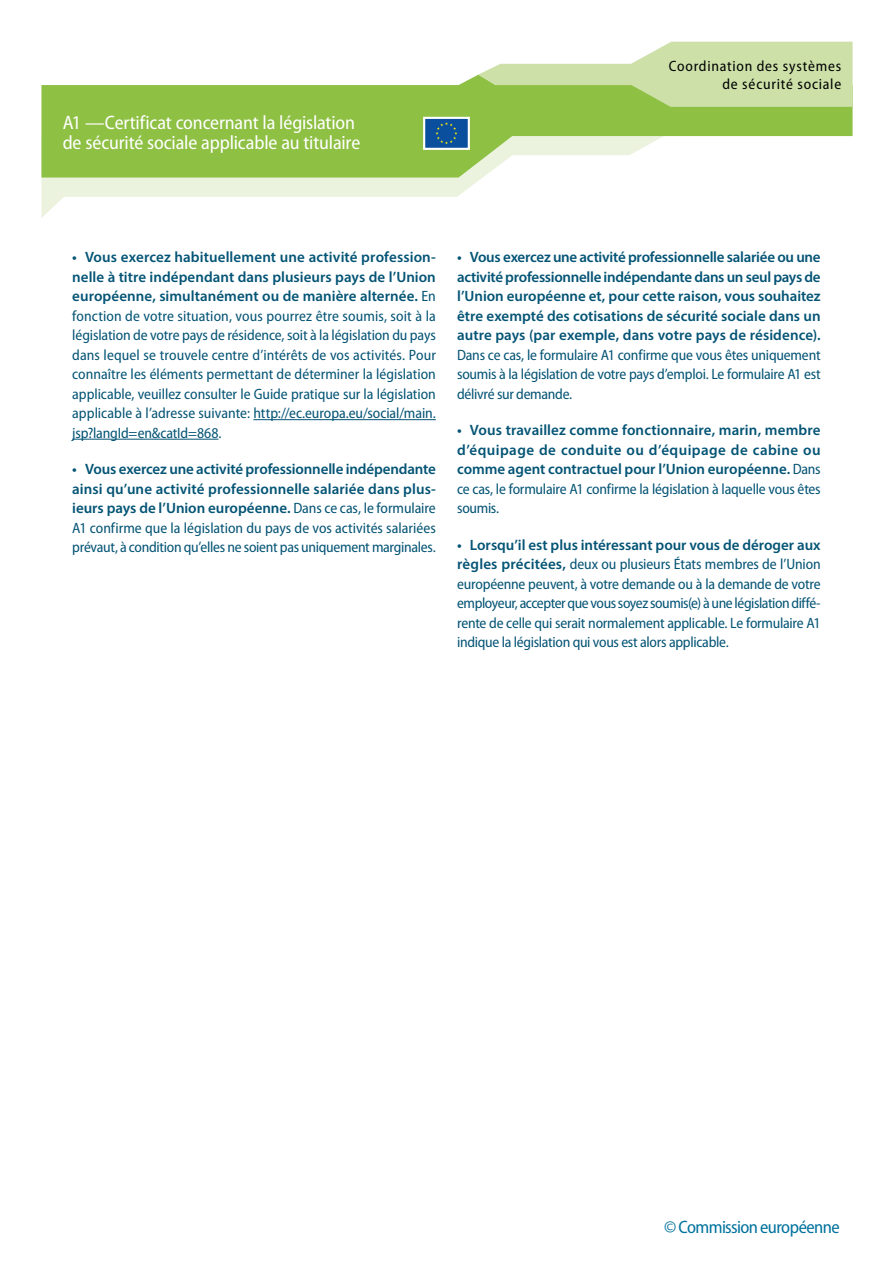
<style>
.page{position:relative;width:893px;height:1263px;background:#fff}
.page>*{position:absolute;margin:0;border:0;box-sizing:border-box;transform-origin:0 0}
.Header_left{font:semi-condensed 19.5px "Myriad Pro";letter-spacing:-.01em;color:#fff}
.t1{font:semi-condensed 18px "Myriad Pro";letter-spacing:-.03em;color:#00729d}
.t2{font:semi-condensed 15px/19.5px "Myriad Pro";letter-spacing:-.02em;color:#045475;text-align:justify}
.t3{font:600 15px/19.5px "Myriad Pro";color:#045475;text-align:justify}
.Header_right{font:semi-condensed 15px "Myriad Pro";letter-spacing:.05em;color:#000}
.s1{font-weight:600;font-stretch:normal}
.s2{font-weight:400;font-stretch:semi-condensed}
</style>
<div class="page">
<hr style="left:253px;top:419px;width:183px;height:1px;background:#045475">
<hr style="left:72px;top:439px;width:146px;height:1px;background:#045475">
<svg style="left:41px;top:178px;width:441px;height:40px"></svg>
<svg style="left:41px;top:75px;width:812px;height:103px;fill:#8ec044"></svg>
<svg style="left:478px;top:42px;width:375px;height:65px"></svg>
<svg style="left:422px;top:116px;width:49px;height:35px;background:#497ea4"></svg>
<p class="Header_left" style="left:63px;top:112px;width:294px">A1 —Certificat concernant la législation</p>
<p class="Header_left" style="left:63px;top:132px;width:299px">de sécurité sociale applicable au titulaire</p>
<p class="Header_right" style="left:669px;top:58px;width:174px">Coordination des systèmes</p>
<p class="Header_right" style="left:722px;top:76px;width:120px">de sécurité sociale</p>
<p class="t2" style="left:72px;top:248px;width:365px"><span class="s1">• Vous exercez habituellement une activité profession&shy;nelle à titre indépendant dans plusieurs pays de l’Union européenne, simultanément ou de manière alternée.</span> En fonction de votre situation, vous pourrez être soumis, soit à la législation de votre pays de résidence, soit à la législation du pays dans lequel se trouvele centre d’intérêts de vos activités. Pour connaître les éléments permettant de déterminer la législation applicable, veuillez consulter le Guide pratique sur la législation applicable à l’adresse suivante: http://ec.europa.eu/social/main. jsp?langId=en&amp;catId=868.</p>
<p class="t2" style="left:72px;top:460px;width:365px"><span class="s1">• Vous exercez une activité professionnelle indépendante ainsi qu’une activité professionnelle salariée dans plus&shy;ieurs pays de l’Union européenne.</span> Dans ce cas, le formulaire A1 confirme que la législation du pays de vos activités salariées prévaut, à condition qu’elles ne soient pas uniquement marginales.</p>
<p class="t3" style="left:457px;top:247px;width:365px">• Vous exercez une activité professionnelle salariée ou une activité professionnelle indépendante dans un seul pays de l’Union européenne et, pour cette raison, vous souhaitez être exempté des cotisations de sécurité sociale dans un autre pays (par exemple, dans votre pays de résidence).<br><span class="s2">Dans ce cas, le formulaire A1 confirme que vous êtes uniquement soumis à la législation de votre pays d’emploi. Le formulaire A1 est délivré sur demande.</span></p>
<p class="t3" style="left:457px;top:420px;width:365px">• Vous travaillez comme fonctionnaire, marin, membre d’équipage de conduite ou d’équipage de cabine ou comme agent contractuel pour l’Union européenne. <span class="s2">Dans ce cas, le formulaire A1 confirme la législation à laquelle vous êtes soumis.</span></p>
<p class="t2" style="left:457px;top:535px;width:365px"><span class="s1">• Lorsqu’il est plus intéressant pour vous de déroger aux règles précitées,</span> deux ou plusieurs États membres de l’Union européenne peuvent, à votre demande ou à la demande de votre employeur, accepter que vous soyez soumis(e) à une législation diffé&shy;rente de celle qui serait normalement applicable. Le formulaire A1 indique la législation qui vous est alors applicable.</p>
<h1 class="t1" style="left:664px;top:1217px;width:177px">© Commission européenne</h1>
</div>
